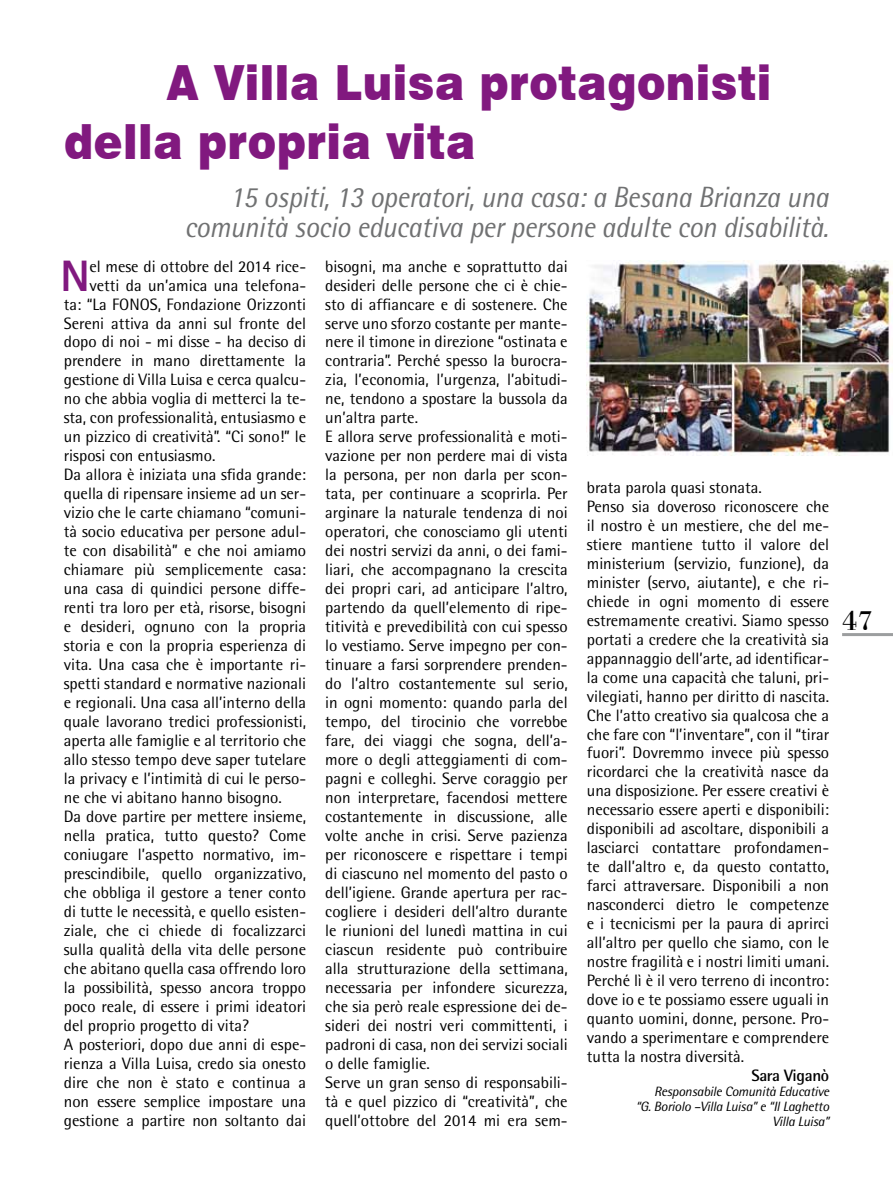
<style>
.page{position:relative;width:893px;height:1191px;background:#fff}
.page>*{position:absolute;margin:0;border:0;box-sizing:border-box;transform-origin:0 0}
.t1{font:900 48.45px/58.5px "Swiss 721 BT";letter-spacing:.01em;color:#81197f;scale:.89 1}
.t2{font:800 43.95px "Rotis Semi Sans Std";color:#81197f}
.t3{font:30px "Bodoni BT";color:#000}
.t4{font:italic 29.25px/30px "Rotis Semi Sans Std";letter-spacing:-.01em;color:#707172;text-align:right;scale:.94 1}
.t5{font:16.5px/19px "Rotis Semi Sans Std";color:#000}
.t6{font:700 16.5px "Rotis Semi Sans Std";letter-spacing:-.02em;color:#000}
.t7{font:italic 13.5px/15px "Rotis Semi Sans Std";letter-spacing:-.02em;color:#000;text-align:right}
</style>
<div class="page">
<hr style="left:842px;top:633px;width:51px;height:3px;background:#9c9e9f">
<img style="left:587px;top:260px;width:306px;height:196px">
<h1 class="t1" style="left:64px;top:53px;width:796px;text-indent:103px">A Villa Luisa protagonisti della propria vita</h1>
<h3 class="t4" style="left:184px;top:181px;width:687px">15 ospiti, 13 operatori, una casa: a Besana Brianza una comunità socio educativa per persone adulte con disabilità.</h3>
<p class="t5" style="left:325px;top:256px;width:244px">bisogni, ma anche e soprattutto dai desideri delle persone che ci è chie&shy;sto di affiancare e di sostenere. Che serve uno sforzo costante per mante&shy;nere il timone in direzione “ostinata e contraria”. Perché spesso la burocra&shy;zia, l’economia, l’urgenza, l’abitudi&shy;ne, tendono a spostare la bussola da un’altra parte.<br>E allora serve professionalità e moti&shy;vazione per non perdere mai di vista la persona, per non darla per scon&shy;tata, per continuare a scoprirla. Per arginare la naturale tendenza di noi operatori, che conosciamo gli utenti dei nostri servizi da anni, o dei fami&shy;liari, che accompagnano la crescita dei propri cari, ad anticipare l’altro, partendo da quell’elemento di ripe&shy;titività e prevedibilità con cui spesso lo vestiamo. Serve impegno per con&shy;tinuare a farsi sorprendere prenden&shy;do l’altro costantemente sul serio, in ogni momento: quando parla del tempo, del tirocinio che vorrebbe fare, dei viaggi che sogna, dell’a&shy;more o degli atteggiamenti di com&shy;pagni e colleghi. Serve coraggio per non interpretare, facendosi mettere costantemente in discussione, alle volte anche in crisi. Serve pazienza per riconoscere e rispettare i tempi di ciascuno nel momento del pasto o dell’igiene. Grande apertura per rac&shy;cogliere i desideri dell’altro durante le riunioni del lunedì mattina in cui ciascun residente può contribuire alla strutturazione della settimana, necessaria per infondere sicurezza, che sia però reale espressione dei de&shy;sideri dei nostri veri committenti, i padroni di casa, non dei servizi sociali o delle famiglie.<br>Serve un gran senso di responsabili&shy;tà e quel pizzico di “creatività”, che quell’ottobre del 2014 mi era sem-</p>
<h2 class="t2" style="left:61px;top:248px;width:31px">N</h2>
<p class="t5" style="left:89px;top:256px;width:218px">el mese di ottobre del 2014 rice-</p>
<p class="t5" style="left:89px;top:275px;width:218px">vetti da un’amica una telefona-</p>
<p class="t5" style="left:64px;top:294px;width:244px">ta: “La FONOS, Fondazione Orizzonti</p>
<p class="t5" style="left:64px;top:313px;width:244px">Sereni attiva da anni sul fronte del</p>
<p class="t5" style="left:64px;top:332px;width:244px">dopo di noi - mi disse - ha deciso di</p>
<p class="t5" style="left:64px;top:351px;width:244px">prendere in mano direttamente la</p>
<p class="t5" style="left:64px;top:370px;width:244px">gestione di Villa Luisa e cerca qualcu-</p>
<p class="t5" style="left:64px;top:389px;width:244px">no che abbia voglia di metterci la te-</p>
<p class="t5" style="left:64px;top:408px;width:244px">sta, con professionalità, entusiasmo e</p>
<p class="t5" style="left:64px;top:427px;width:244px">un pizzico di creatività”. “Ci sono!” le</p>
<p class="t5" style="left:64px;top:446px;width:153px">risposi con entusiasmo.</p>
<p class="t5" style="left:64px;top:465px;width:244px">Da allora è iniziata una sfida grande:</p>
<p class="t5" style="left:64px;top:484px;width:244px">quella di ripensare insieme ad un ser-</p>
<p class="t5" style="left:64px;top:503px;width:244px">vizio che le carte chiamano “comuni-</p>
<p class="t5" style="left:64px;top:522px;width:244px">tà socio educativa per persone adul-</p>
<p class="t5" style="left:64px;top:541px;width:244px">te con disabilità” e che noi amiamo</p>
<p class="t5" style="left:64px;top:560px;width:244px">chiamare più semplicemente casa:</p>
<p class="t5" style="left:64px;top:579px;width:244px">una casa di quindici persone diffe-</p>
<p class="t5" style="left:64px;top:598px;width:244px">renti tra loro per età, risorse, bisogni</p>
<p class="t5" style="left:64px;top:617px;width:244px">e desideri, ognuno con la propria</p>
<p class="t5" style="left:64px;top:636px;width:244px">storia e con la propria esperienza di</p>
<p class="t5" style="left:64px;top:655px;width:244px">vita. Una casa che è importante ri-</p>
<p class="t5" style="left:64px;top:674px;width:244px">spetti standard e normative nazionali</p>
<p class="t5" style="left:64px;top:693px;width:244px">e regionali. Una casa all’interno della</p>
<p class="t5" style="left:64px;top:712px;width:244px">quale lavorano tredici professionisti,</p>
<p class="t5" style="left:64px;top:731px;width:244px">aperta alle famiglie e al territorio che</p>
<p class="t5" style="left:64px;top:750px;width:244px">allo stesso tempo deve saper tutelare</p>
<p class="t5" style="left:64px;top:769px;width:244px">la privacy e l’intimità di cui le perso-</p>
<p class="t5" style="left:64px;top:788px;width:220px">ne che vi abitano hanno bisogno.</p>
<p class="t5" style="left:64px;top:806px;width:244px">Da dove partire per mettere insieme,</p>
<p class="t5" style="left:64px;top:825px;width:244px">nella pratica, tutto questo? Come</p>
<p class="t5" style="left:64px;top:844px;width:244px">coniugare l’aspetto normativo, im-</p>
<p class="t5" style="left:64px;top:863px;width:244px">prescindibile, quello organizzativo,</p>
<p class="t5" style="left:64px;top:882px;width:244px">che obbliga il gestore a tener conto</p>
<p class="t5" style="left:64px;top:901px;width:244px">di tutte le necessità, e quello esisten-</p>
<p class="t5" style="left:64px;top:920px;width:244px">ziale, che ci chiede di focalizzarci</p>
<p class="t5" style="left:64px;top:939px;width:244px">sulla qualità della vita delle persone</p>
<p class="t5" style="left:64px;top:958px;width:244px">che abitano quella casa offrendo loro</p>
<p class="t5" style="left:64px;top:977px;width:244px">la possibilità, spesso ancora troppo</p>
<p class="t5" style="left:64px;top:996px;width:244px">poco reale, di essere i primi ideatori</p>
<p class="t5" style="left:64px;top:1015px;width:187px">del proprio progetto di vita?</p>
<p class="t5" style="left:64px;top:1034px;width:244px">A posteriori, dopo due anni di espe-</p>
<p class="t5" style="left:64px;top:1053px;width:244px">rienza a Villa Luisa, credo sia onesto</p>
<p class="t5" style="left:64px;top:1072px;width:244px">dire che non è stato e continua a</p>
<p class="t5" style="left:64px;top:1091px;width:244px">non essere semplice impostare una</p>
<p class="t5" style="left:64px;top:1110px;width:244px">gestione a partire non soltanto dai</p>
<p class="t5" style="left:587px;top:477px;width:244px">brata parola quasi stonata.<br>Penso sia doveroso riconoscere che il nostro è un mestiere, che del me&shy;stiere mantiene tutto il valore del ministerium (servizio, funzione), da minister (servo, aiutante), e che ri&shy;chiede in ogni momento di essere estremamente creativi. Siamo spesso portati a credere che la creatività sia appannaggio dell’arte, ad identificar&shy;la come una capacità che taluni, pri&shy;vilegiati, hanno per diritto di nascita.<br>Che l’atto creativo sia qualcosa che a che fare con “l’inventare”, con il “tirar fuori”. Dovremmo invece più spesso ricordarci che la creatività nasce da una disposizione. Per essere creativi è necessario essere aperti e disponibili: disponibili ad ascoltare, disponibili a lasciarci contattare profondamen&shy;te dall’altro e, da questo contatto, farci attraversare. Disponibili a non nasconderci dietro le competenze e i tecnicismi per la paura di aprirci all’altro per quello che siamo, con le nostre fragilità e i nostri limiti umani.<br>Perché lì è il vero terreno di incontro: dove io e te possiamo essere uguali in quanto uomini, donne, persone. Pro&shy;vando a sperimentare e comprendere tutta la nostra diversità.</p>
<p class="t6" style="left:751px;top:1065px;width:79px">Sara Viganò</p>
<p class="t7" style="left:636px;top:1084px;width:195px">Responsabile Comunità Educative “G. Boriolo –Villa Luisa” e “Il Laghetto<br>Villa Luisa”</p>
<h3 class="t3" style="left:842px;top:601px;width:32px">47</h3>
</div>
